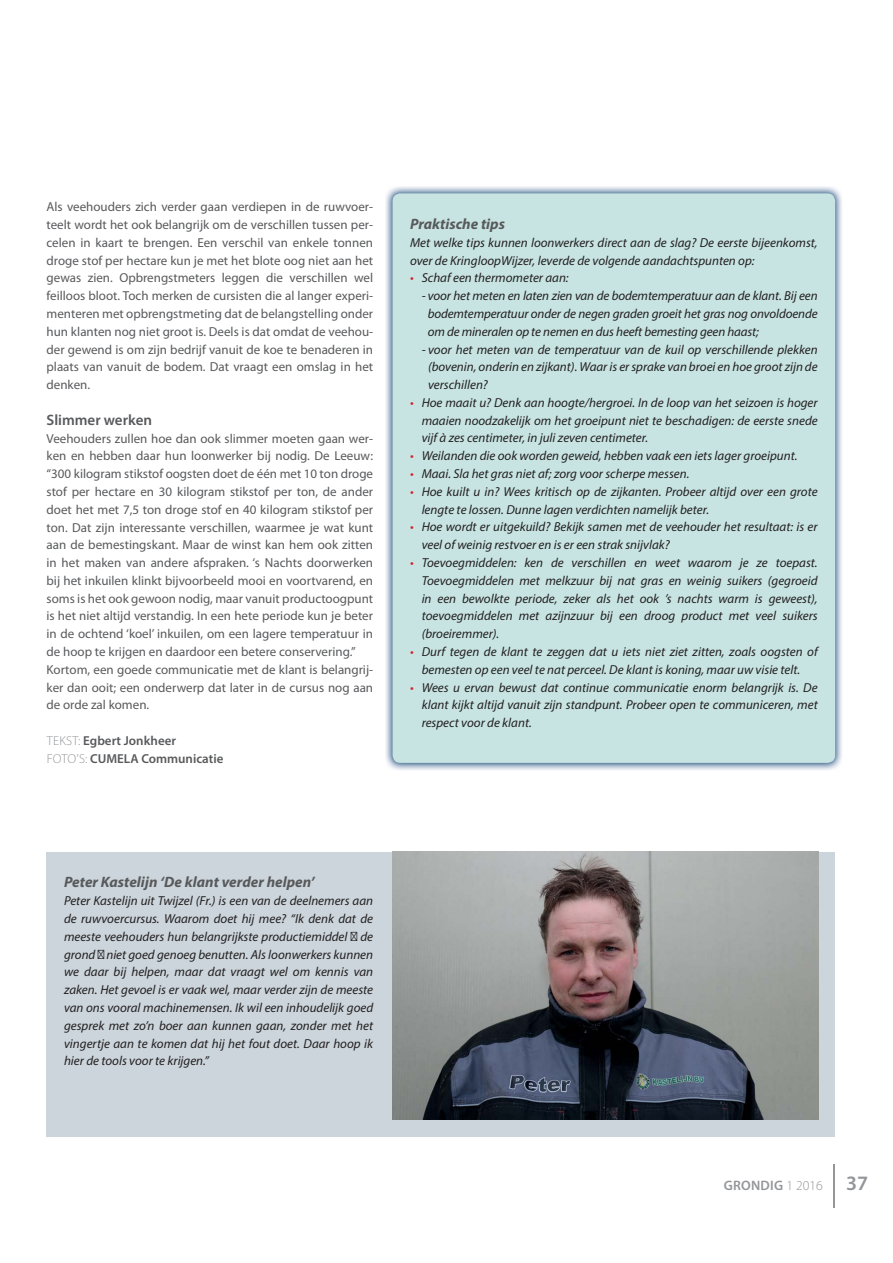
<style>
.page{position:relative;width:893px;height:1263px;background:#fff}
.page>*{position:absolute;margin:0;border:0;box-sizing:border-box;transform-origin:0 0}
.t1{font:italic 700 15px "Myriad Pro";color:#58595b}
.t2{font:600 15px "Myriad Pro";color:#58595b}
.t3{font:600 13.65px "Myriad Pro";letter-spacing:.02em;color:#939598}
.t4{font:italic 13.05px/17.9px "Myriad Pro";color:#231f20;text-align:justify}
.t5{font:13.05px/17.9px "Myriad Pro";color:#58595b;text-align:justify}
.t6{font:600 13.05px/17.9px "Myriad Pro";color:#58595b}
.s1{font-weight:300;color:#939598}
.s2{color:#d2232a}
.s3{font-weight:300}
.s4{font-size:20.55px}
</style>
<div class="page">
<hr style="left:834px;top:1164px;width:1px;height:44px;background:#939598">
<img style="left:385px;top:186px;width:457px;height:584px">
<div style="left:392px;top:193px;width:443px;height:570px;background:#c7e4e3;border-radius:8px"></div>
<div style="left:47px;top:852px;width:788px;height:285px;background:#cbd5db"></div>
<img style="left:392px;top:852px;width:426px;height:267px">
<p class="t5" style="left:47px;top:199px;width:328px">Als veehouders zich verder gaan verdiepen in de ruwvoer&shy;teelt wordt het ook belangrijk om de verschillen tussen per&shy;celen in kaart te brengen. Een verschil van enkele tonnen droge stof per hectare kun je met het blote oog niet aan het gewas zien. Opbrengstmeters leggen die verschillen wel feilloos bloot. Toch merken de cursisten die al langer experi&shy;menteren met opbrengstmeting dat de belangstelling onder hun klanten nog niet groot is. Deels is dat omdat de veehou&shy;der gewend is om zijn bedrijf vanuit de koe te benaderen in plaats van vanuit de bodem. Dat vraagt een omslag in het denken.</p>
<p class="t2" style="left:47px;top:414px;width:107px">Slimmer werken</p>
<p class="t5" style="left:47px;top:430px;width:328px;text-align:left">Veehouders zullen hoe dan ook slimmer moeten gaan wer&shy;ken en hebben daar hun loonwerker bij nodig. De Leeuw: “300 kilogram stikstof oogsten doet de één met 10 ton droge stof per hectare en 30 kilogram stikstof per ton, de ander doet het met 7,5 ton droge stof en 40 kilogram stikstof per ton. Dat zijn interessante verschillen, waarmee je wat kunt aan de bemestingskant. Maar de winst kan hem ook zitten in het maken van andere afspraken. ‘s Nachts doorwerken bij het inkuilen klinkt bijvoorbeeld mooi en voortvarend, en soms is het ook gewoon nodig, maar vanuit productoogpunt is het niet altijd verstandig. In een hete periode kun je beter in de ochtend ‘koel’ inkuilen, om een lagere temperatuur in de hoop te krijgen en daardoor een betere conservering.” Kortom, een goede communicatie met de klant is belangrij&shy;ker dan ooit; een onderwerp dat later in de cursus nog aan de orde zal komen.</p>
<p class="t6" style="left:47px;top:733px;width:178px"><span class="s1">TEKST:</span> Egbert Jonkheer<br><span class="s1">FOTO’S:</span> CUMELA Communicatie</p>
<p class="t1" style="left:410px;top:215px;width:96px">Praktische tips</p>
<p class="t4" style="left:410px;top:234px;width:409px">Met welke tips kunnen loonwerkers direct aan de slag? De eerste bijeenkomst, over de KringloopWijzer, leverde de volgende aandachtspunten op:</p>
<p class="t4" style="left:410px;top:270px;width:160px"><span class="s2">•</span> Schaf een thermometer aan:</p>
<p class="t4" style="left:428px;top:288px;width:391px;text-indent:-6px">- voor het meten en laten zien van de bodemtemperatuur aan de klant. Bij een bodemtemperatuur onder de negen graden groeit het gras nog onvoldoende om de mineralen op te nemen en dus heeft bemesting geen haast;</p>
<p class="t4" style="left:428px;top:341px;width:391px;text-indent:-6px">- voor het meten van de temperatuur van de kuil op verschillende plekken (bovenin, onderin en zijkant). Waar is er sprake van broei en hoe groot zijn de verschillen?</p>
<p class="t4" style="left:422px;top:394px;width:397px;text-indent:-12px"><span class="s2">•</span> Hoe maait u? Denk aan hoogte/hergroei. In de loop van het seizoen is hoger maaien noodzakelijk om het groeipunt niet te beschadigen: de eerste snede vijf à zes centimeter, in juli zeven centimeter.</p>
<p class="t4" style="left:410px;top:448px;width:389px"><span class="s2">•</span> Weilanden die ook worden geweid, hebben vaak een iets lager groeipunt.</p>
<p class="t4" style="left:410px;top:466px;width:281px"><span class="s2">•</span> Maai. Sla het gras niet af; zorg voor scherpe messen.</p>
<p class="t4" style="left:422px;top:483px;width:397px;text-indent:-12px"><span class="s2">•</span> Hoe kuilt u in? Wees kritisch op de zijkanten. Probeer altijd over een grote lengte te lossen. Dunne lagen verdichten namelijk beter.</p>
<p class="t4" style="left:422px;top:519px;width:397px;text-indent:-12px"><span class="s2">•</span> Hoe wordt er uitgekuild? Bekijk samen met de veehouder het resultaat: is er veel of weinig restvoer en is er een strak snijvlak?</p>
<p class="t4" style="left:422px;top:555px;width:397px;text-indent:-12px"><span class="s2">•</span> Toevoegmiddelen: ken de verschillen en weet waarom je ze toepast.<br>Toevoegmiddelen met melkzuur bij nat gras en weinig suikers (gegroeid in een bewolkte periode, zeker als het ook ’s nachts warm is geweest), toevoegmiddelen met azijnzuur bij een droog product met veel suikers (broeiremmer).</p>
<p class="t4" style="left:410px;top:644px;width:409px;text-align:center"><span class="s2">•</span> Durf tegen de klant te zeggen dat u iets niet ziet zitten, zoals oogsten of bemesten op een veel te nat perceel. De klant is koning, maar uw visie telt.</p>
<p class="t4" style="left:422px;top:679px;width:397px;text-indent:-12px"><span class="s2">•</span> Wees u ervan bewust dat continue communicatie enorm belangrijk is. De klant kijkt altijd vanuit zijn standpunt. Probeer open te communiceren, met respect voor de klant.</p>
<p class="t1" style="left:64px;top:874px;width:252px">Peter Kastelijn ‘De klant verder helpen’</p>
<p class="t4" style="left:64px;top:893px;width:311px">Peter Kastelijn uit Twijzel (Fr.) is een van de deelnemers aan de ruwvoercursus. Waarom doet hij mee? “Ik denk dat de meeste veehouders hun belangrijkste productiemiddel de grond niet goed genoeg benutten. Als loonwerkers kunnen we daar bij helpen, maar dat vraagt wel om kennis van zaken. Het gevoel is er vaak wel, maar verder zijn de meeste van ons vooral machinemensen. Ik wil een inhoudelijk goed gesprek met zo’n boer aan kunnen gaan, zonder met het vingertje aan te komen dat hij het fout doet. Daar hoop ik hier de tools voor te krijgen.”</p>
<p class="t3" style="left:724px;top:1180px;width:146px">GRONDIG <span class="s3">1 2016</span> <span class="s4">37</span></p>
</div>
